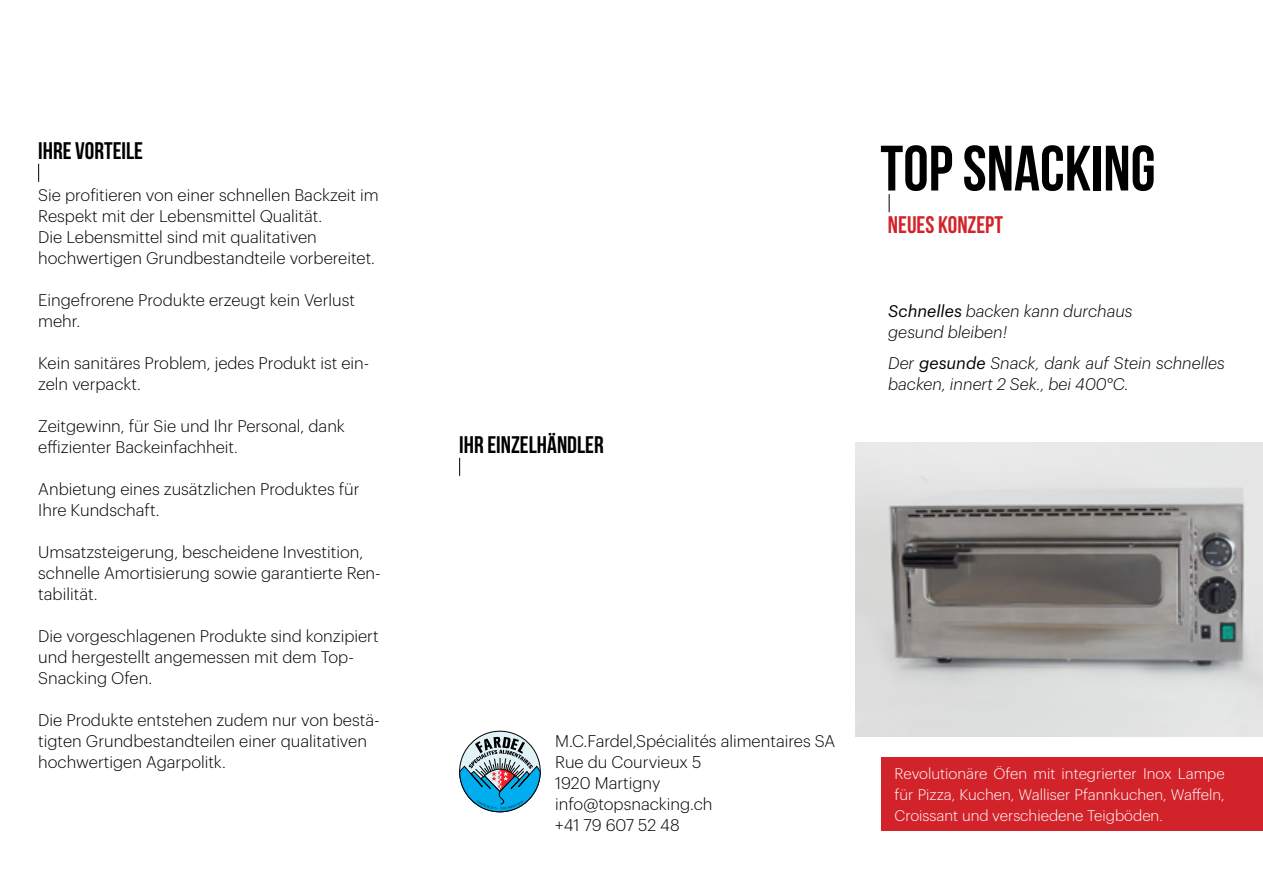
<style>
.page{position:relative;width:1263px;height:893px;background:#fff}
.page>*{position:absolute;margin:0;border:0;box-sizing:border-box;transform-origin:0 0}
.t1{font:64.05px "Bebas Neue";color:#000}
.t2{font:24px "Bebas Neue";color:#000}
.t3{font:24px "Bebas Neue";color:#d2232a}
.t4{font:300 16.5px/21px "Graphik";color:#000}
.t5{font:italic 300 16.5px/21px "Graphik";color:#000}
.t6{font:300 15px/21px "Graphik";color:#fff;text-align:justify}
.s1{font-weight:400}
</style>
<div class="page">
<div style="left:881px;top:758px;width:382px;height:73px;background:#d2232a"></div>
<svg style="left:460px;top:731px;width:80px;height:81px"></svg>
<svg style="left:459px;top:737px;width:82px;height:75px"></svg>
<svg style="left:889px;top:194px;width:1px;height:18px"></svg>
<svg style="left:38px;top:164px;width:1px;height:18px"></svg>
<svg style="left:459px;top:458px;width:1px;height:18px"></svg>
<img style="left:856px;top:442px;width:407px;height:294px">
<h2 class="t2" style="left:38px;top:137px;width:106px">IHRE VORTEILE</h2>
<p class="t4" style="left:38px;top:183px;width:342px">Sie profitieren von einer schnellen Backzeit im Respekt mit der Lebensmittel Qualität.<br>Die Lebensmittel sind mit qualitativen hochwertigen Grundbestandteile vorbereitet.</p>
<p class="t4" style="left:38px;top:288px;width:318px">Eingefrorene Produkte erzeugt kein Verlust mehr.</p>
<p class="t4" style="left:38px;top:351px;width:333px">Kein sanitäres Problem, jedes Produkt ist ein&shy;zeln verpackt.</p>
<p class="t4" style="left:38px;top:414px;width:308px">Zeitgewinn, für Sie und Ihr Personal, dank effizienter Backeinfachheit.</p>
<p class="t4" style="left:38px;top:477px;width:323px">Anbietung eines zusätzlichen Produktes für<br>Ihre Kundschaft.</p>
<p class="t4" style="left:38px;top:540px;width:344px">Umsatzsteigerung, bescheidene Investition, schnelle Amortisierung sowie garantierte Ren&shy;tabilität.</p>
<p class="t4" style="left:38px;top:624px;width:342px">Die vorgeschlagenen Produkte sind konzipiert und hergestellt angemessen mit dem Top-<br>Snacking Ofen.</p>
<p class="t4" style="left:38px;top:708px;width:343px">Die Produkte entstehen zudem nur von bestä&shy;tigten Grundbestandteilen einer qualitativen hochwertigen Agarpolitk.</p>
<h2 class="t2" style="left:459px;top:431px;width:146px">IHR EINZELHÄNDLER</h2>
<h1 class="t1" style="left:880px;top:133px;width:277px">TOP SNACKING</h1>
<h2 class="t3" style="left:888px;top:211px;width:117px">NEUES KONZEPT</h2>
<p class="t5" style="left:888px;top:299px;width:246px"><span class="s1">Schnelles</span> backen kann durchaus gesund bleiben!</p>
<p class="t5" style="left:888px;top:351px;width:338px">Der <span class="s1">gesunde</span> Snack, dank auf Stein schnelles backen, innert 2 Sek., bei 400°C.</p>
<p class="t4" style="left:555px;top:729px;width:281px">M.C.Fardel,Spécialités alimentaires SA<br>Rue du Courvieux 5<br>1920 Martigny<br>info@topsnacking.ch<br>+41 79 607 52 48</p>
<p class="t6" style="left:895px;top:761px;width:332px">Revolutionäre Öfen mit integrierter Inox Lampe für Pizza, Kuchen, Walliser Pfannkuchen, Waffeln, Croissant und verschiedene Teigböden.</p>
</div>
